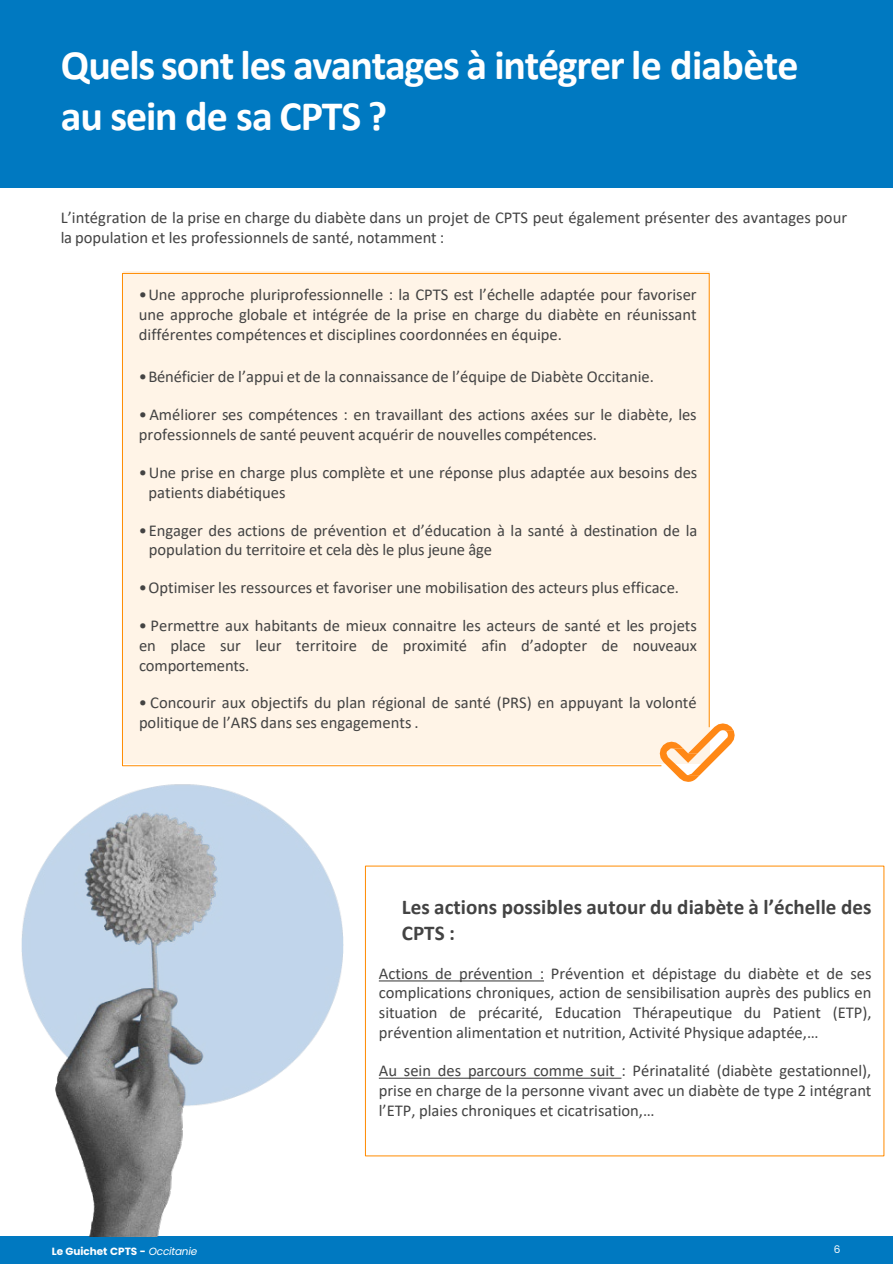
<style>
.page{position:relative;width:893px;height:1264px;background:#fff}
.page>*{position:absolute;margin:0;border:0;box-sizing:border-box;transform-origin:0 0}
.t1{font:700 42px/50.4px "Calibri";letter-spacing:-.025em;color:#fff}
.t2{font:700 21px/25.2px "Calibri";color:#434343}
.t3{font:16.5px/19.8px "Calibri";color:#434343}
.t4{font:700 10.5px "Poppins";color:#fff}
.t5{font:10.5px "Poppins";color:#fff}
.s1{font-weight:400;font-style:italic}
</style>
<div class="page">
<div style="left:0;top:0;width:892px;height:188px;background:#0079c1"></div>
<div style="left:0;top:1236px;width:892px;height:27px;background:#0079c1"></div>
<svg style="left:659px;top:723px;width:75px;height:58px"></svg>
<div style="left:122px;top:272px;width:588px;height:494px;background:#fff4e7"></div>
<svg style="left:379px;top:980px;width:165px;height:1px"></svg>
<svg style="left:379px;top:1077px;width:242px;height:1px"></svg>
<img style="left:21px;top:784px;width:323px;height:452px">
<p class="t1" style="left:61px;top:40px;width:739px">Quels sont les avantages à intégrer le diabète au sein de sa CPTS ?</p>
<p class="t3" style="left:61px;top:207px;width:787px">L’intégration de la prise en charge du diabète dans un projet de CPTS peut également présenter des avantages pour la population et les professionnels de santé, notamment :</p>
<p class="t3" style="left:139px;top:284px;width:559px;text-align:justify">•Une approche pluriprofessionnelle : la CPTS est l’échelle adaptée pour favoriser une approche globale et intégrée de la prise en charge du diabète en réunissant différentes compétences et disciplines coordonnées en équipe.</p>
<p class="t3" style="left:139px;top:366px;width:516px">•Bénéficier de l’appui et de la connaissance de l’équipe de Diabète Occitanie.</p>
<p class="t3" style="left:139px;top:404px;width:559px">•Améliorer ses compétences : en travaillant des actions axées sur le diabète, les professionnels de santé peuvent acquérir de nouvelles compétences.</p>
<p class="t3" style="left:149px;top:462px;width:550px;text-indent:-10px">•Une prise en charge plus complète et une réponse plus adaptée aux besoins des patients diabétiques</p>
<p class="t3" style="left:149px;top:519px;width:550px;text-indent:-10px">•Engager des actions de prévention et d’éducation à la santé à destination de la population du territoire et cela dès le plus jeune âge</p>
<p class="t3" style="left:139px;top:577px;width:541px">•Optimiser les ressources et favoriser une mobilisation des acteurs plus efficace.</p>
<p class="t3" style="left:139px;top:615px;width:559px;text-align:justify">• Permettre aux habitants de mieux connaitre les acteurs de santé et les projets en place sur leur territoire de proximité afin d’adopter de nouveaux comportements.</p>
<p class="t3" style="left:139px;top:692px;width:559px">• Concourir aux objectifs du plan régional de santé (PRS) en appuyant la volonté politique de l’ARS dans ses engagements .</p>
<p class="t2" style="left:402px;top:894px;width:471px">Les actions possibles autour du diabète à l’échelle des<br>CPTS :</p>
<p class="t3" style="left:379px;top:962px;width:494px;text-align:justify">Actions de prévention : Prévention et dépistage du diabète et de ses complications chroniques, action de sensibilisation auprès des publics en situation de précarité, Education Thérapeutique du Patient (ETP), prévention alimentation et nutrition, Activité Physique adaptée,…</p>
<p class="t3" style="left:379px;top:1059px;width:494px;text-align:justify">Au sein des parcours comme suit : Périnatalité (diabète gestationnel), prise en charge de la personne vivant avec un diabète de type 2 intégrant l’ETP, plaies chroniques et cicatrisation,…</p>
<p class="t4" style="left:52px;top:1244px;width:147px">Le Guichet CPTS - <span class="s1">Occitanie</span></p>
<p class="t5" style="left:833px;top:1243px;width:8px">6</p>
</div>
